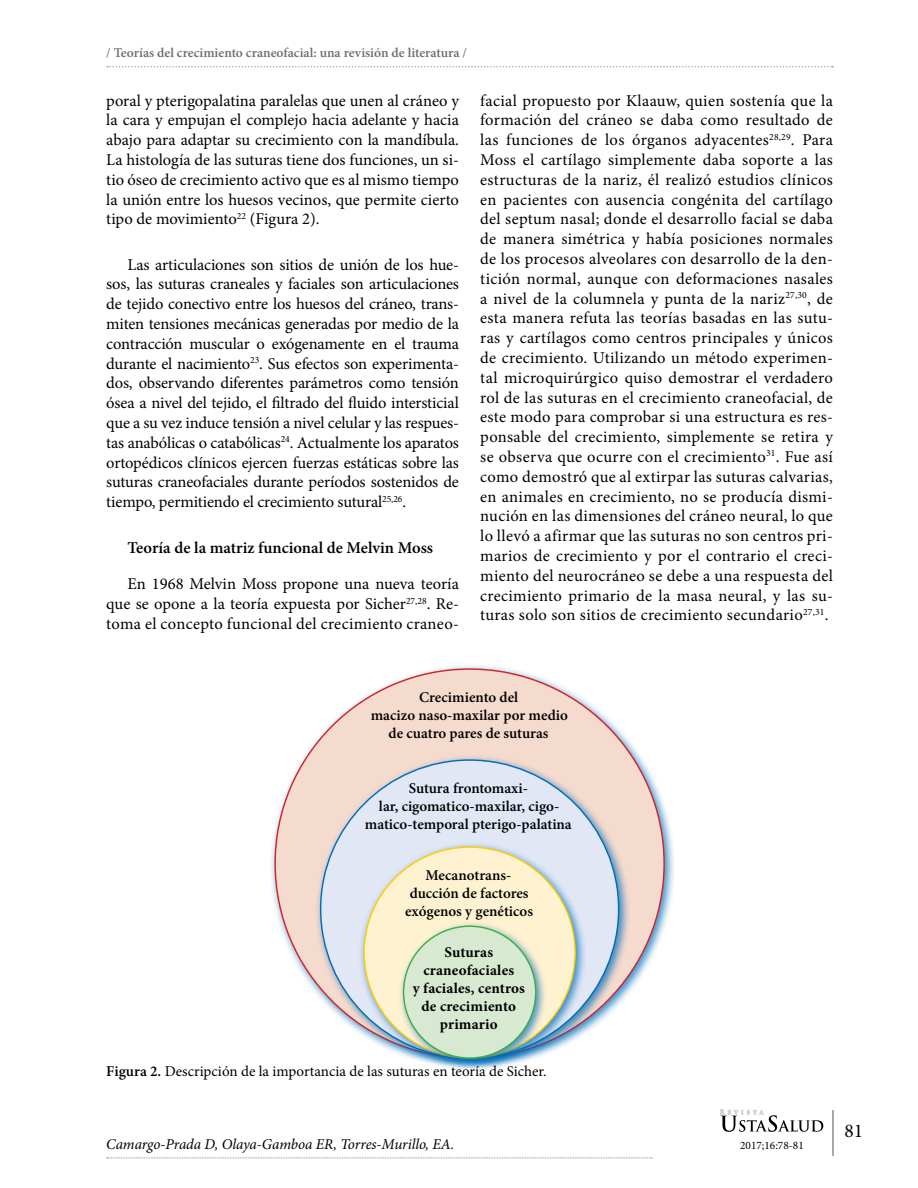
<style>
.page{position:relative;width:918px;height:1188px;background:#fff}
.page>*{position:absolute;margin:0;border:0;box-sizing:border-box;transform-origin:0 0}
.t1{font:19.5px "Minion Pro";color:#000}
.t2{font:16.5px/19.8px "Minion Pro";letter-spacing:.005em;color:#000;text-align:justify}
.t3{font:600 16.5px "Minion Pro";color:#000}
.t4{font:600 15px/18px "Minion Pro";color:#000;text-align:center}
.t5{font:15px "Minion Pro";color:#000}
.t6{font:700 15px/18px "Minion Pro";letter-spacing:.01em;color:#000;text-align:center}
.t7{font:italic 15px "Minion Pro";letter-spacing:-.005em;color:#000}
.t8{font:600 13.5px "Minion Pro";color:#6d6e71}
.t9{font:11.4px "Minion Pro";color:#000}
.s1{font-weight:500}
.s2{font-weight:600}
</style>
<div class="page">
<svg style="left:107px;top:1158px;width:545px;height:1px"></svg>
<svg style="left:107px;top:66px;width:726px;height:1px"></svg>
<hr style="left:832px;top:1110px;width:2px;height:45px;background:#a7a9ac">
<svg style="left:720px;top:1110px;width:103px;height:22px"></svg>
<div style="left:269px;top:663px;width:407px;height:407px;background:#006eb9;opacity:.75"></div>
<div style="left:275px;top:669px;width:389px;height:389px;background:#f5dace;border-radius:50%"></div>
<div style="left:315px;top:754px;width:315px;height:316px;background:#006eb9;opacity:.75"></div>
<div style="left:321px;top:760px;width:298px;height:298px;background:#e1e7f5;border-radius:50%"></div>
<div style="left:358px;top:841px;width:229px;height:229px;background:#006eb9;opacity:.75"></div>
<div style="left:364px;top:847px;width:211px;height:211px;background:#fff2d1;border-radius:50%"></div>
<div style="left:398px;top:921px;width:149px;height:149px;background:#006eb9;opacity:.75"></div>
<div style="left:404px;top:926px;width:132px;height:132px;background:#d8e9d2;border-radius:50%"></div>
<p class="t8" style="left:106px;top:44px;width:362px"><span class="s1">/</span> Teorías del crecimiento craneofacial: una revisión de literatura <span class="s1">/</span></p>
<p class="t2" style="left:106px;top:90px;width:354px">poral y pterigopalatina paralelas que unen al cráneo y la cara y empujan el complejo hacia adelante y hacia abajo para adaptar su crecimiento con la mandíbula.<br>La histología de las suturas tiene dos funciones, un si&shy;tio óseo de crecimiento activo que es al mismo tiempo la unión entre los huesos vecinos, que permite cierto tipo de movimiento<sup>22</sup> (Figura 2).</p>
<p class="t2" style="left:106px;top:255px;width:354px;text-indent:21px">Las articulaciones son sitios de unión de los hue&shy;sos, las suturas craneales y faciales son articulaciones de tejido conectivo entre los huesos del cráneo, trans&shy;miten tensiones mecánicas generadas por medio de la contracción muscular o exógenamente en el trauma durante el nacimiento<sup>23</sup>. Sus efectos son experimenta&shy;dos, observando diferentes parámetros como tensión ósea a nivel del tejido, el filtrado del fluido intersticial que a su vez induce tensión a nivel celular y las respues&shy;tas anabólicas o catabólicas<sup>24</sup>. Actualmente los aparatos ortopédicos clínicos ejercen fuerzas estáticas sobre las suturas craneofaciales durante períodos sostenidos de tiempo, permitiendo el crecimiento sutural<sup>25,26</sup>.</p>
<p class="t3" style="left:128px;top:536px;width:307px">Teoría de la matriz funcional de Melvin Moss</p>
<p class="t2" style="left:106px;top:574px;width:354px;text-indent:21px">En 1968 Melvin Moss propone una nueva teoría que se opone a la teoría expuesta por Sicher<sup>27,28</sup>. Re&shy;toma el concepto funcional del crecimiento craneo-</p>
<p class="t2" style="left:480px;top:90px;width:354px">facial propuesto por Klaauw, quien sostenía que la formación del cráneo se daba como resultado de las funciones de los órganos adyacentes<sup>28,29</sup>. Para Moss el cartílago simplemente daba soporte a las estructuras de la nariz, él realizó estudios clínicos en pacientes con ausencia congénita del cartílago del septum nasal; donde el desarrollo facial se daba de manera simétrica y había posiciones normales de los procesos alveolares con desarrollo de la den&shy;tición normal, aunque con deformaciones nasales a nivel de la columnela y punta de la nariz<sup>27,30</sup>, de esta manera refuta las teorías basadas en las sutu&shy;ras y cartílagos como centros principales y únicos de crecimiento. Utilizando un método experimen&shy;tal microquirúrgico quiso demostrar el verdadero rol de las suturas en el crecimiento craneofacial, de este modo para comprobar si una estructura es res&shy;ponsable del crecimiento, simplemente se retira y se observa que ocurre con el crecimiento<sup>31</sup>. Fue así como demostró que al extirpar las suturas calvarias, en animales en crecimiento, no se producía dismi&shy;nución en las dimensiones del cráneo neural, lo que lo llevó a afirmar que las suturas no son centros pri&shy;marios de crecimiento y por el contrario el creci&shy;miento del neurocráneo se debe a una respuesta del crecimiento primario de la masa neural, y las su&shy;turas solo son sitios de crecimiento secundario<sup>27,31</sup>.</p>
<p class="t4" style="left:371px;top:688px;width:199px">Crecimiento del<br>macizo naso-maxilar por medio de cuatro pares de suturas</p>
<p class="t4" style="left:365px;top:779px;width:208px">Sutura frontomaxi-<br>lar, cigomatico-maxilar, cigo&shy;matico-temporal pterigo-palatina</p>
<p class="t4" style="left:405px;top:866px;width:129px">Mecanotrans&shy;ducción de factores exógenos y genéticos</p>
<p class="t6" style="left:413px;top:943px;width:114px">Suturas craneofaciales<br>y faciales, centros de crecimiento primario</p>
<p class="t5" style="left:106px;top:1061px;width:442px"><span class="s2">Figura 2.</span> Descripción de la importancia de las suturas en teoría de Sicher.</p>
<p class="t7" style="left:106px;top:1134px;width:350px">Camargo-Prada D, Olaya-Gamboa ER, Torres-Murillo, EA.</p>
<p class="t9" style="left:740px;top:1138px;width:65px">2017;16:78-81</p>
<p class="t1" style="left:844px;top:1118px;width:20px">81</p>
</div>
